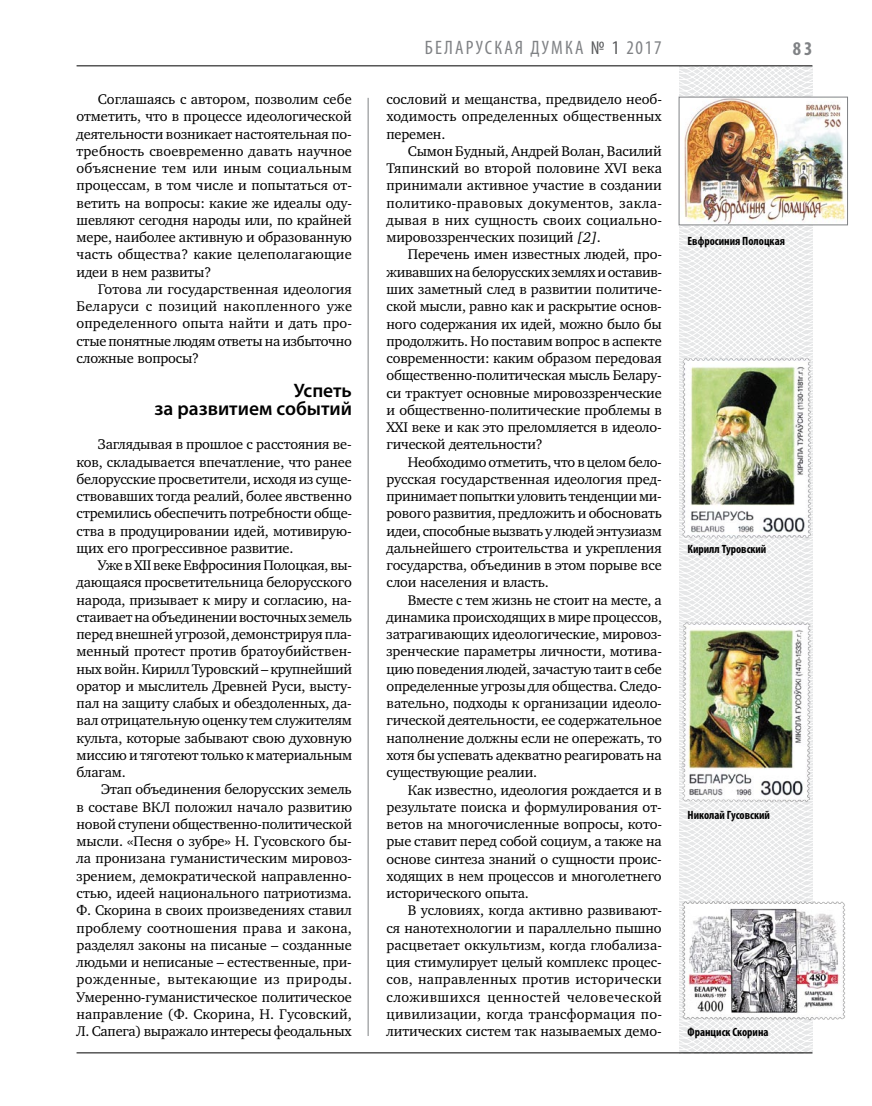
<style>
.page{position:relative;width:872px;height:1106px;background:#fff}
.page>*{position:absolute;margin:0;border:0;box-sizing:border-box;transform-origin:0 0}
.t1{font:600 19.5px/17.2px "Myriad Pro";color:#000;text-align:right}
.t2{font:condensed 19.5px "Myriad Pro";letter-spacing:.11em;color:#808285}
.t3{font:700 condensed 19.5px "Myriad Pro";color:#808285}
.t4{font:14.4px/17.2px "Charter C";letter-spacing:-.01em;color:#000;text-align:justify}
.t5{font:700 condensed 12px "Myriad Pro";color:#000}
.s1{color:#58595b}
.s2{font-style:italic}
</style>
<div class="page">
<hr style="left:368px;top:98px;width:1px;height:938px;background:#808285">
<svg style="left:621px;top:65px;width:227px;height:989px"></svg>
<hr style="left:77px;top:65px;width:735px;height:1px;background:#000">
<hr style="left:77px;top:1052px;width:735px;height:1px;background:#000">
<img style="left:679px;top:899px;width:168px;height:121px">
<img style="left:681px;top:99px;width:164px;height:124px">
<div style="left:679px;top:97px;width:168px;height:128px;border:1px solid #808285"></div>
<img style="left:679px;top:355px;width:133px;height:185px">
<img style="left:679px;top:619px;width:133px;height:185px">
<p class="t4" style="left:77px;top:91px;width:277px;text-indent:21px">Соглашаясь с автором, позволим себе отметить, что в процессе идеологической деятельности возникает настоятельная по&shy;требность своевременно давать научное объяснение тем или иным социальным процессам, в том числе и попытаться от&shy;ветить на вопросы: какие же идеалы оду&shy;шевляют сегодня народы или, по крайней мере, наиболее активную и образованную часть общества? какие целеполагающие идеи в нем развиты?</p>
<p class="t4" style="left:77px;top:280px;width:277px;text-indent:21px">Готова ли государственная идеология Беларуси с позиций накопленного уже определенного опыта найти и дать про&shy;стые понятные людям ответы на избыточно сложные вопросы?</p>
<h1 class="t1" style="left:154px;top:382px;width:199px">Успеть<br>за развитием событий</h1>
<p class="t4" style="left:77px;top:436px;width:277px;text-indent:21px">Заглядывая в прошлое с расстояния ве&shy;ков, складывается впечатление, что ранее белорусские просветители, исходя из суще&shy;ствовавших тогда реалий, более явственно стремились обеспечить потребности обще&shy;ства в продуцировании идей, мотивирую&shy;щих его прогрессивное развитие.</p>
<p class="t4" style="left:77px;top:556px;width:277px;text-indent:21px">Уже в XII веке Евфросиния Полоцкая, вы&shy;дающаяся просветительница белорусского народа, призывает к миру и согласию, на&shy;стаивает на объединении восточных земель перед внешней угрозой, демонстрируя пла&shy;менный протест против братоубийствен&shy;ных войн. Кирилл Туровский – крупнейший оратор и мыслитель Древней Руси, высту&shy;пал на защиту слабых и обездоленных, да&shy;вал отрицательную оценку тем служителям культа, которые забывают свою духовную миссию и тяготеют только к материальным благам.</p>
<p class="t4" style="left:77px;top:781px;width:277px;text-indent:25px">Этап объединения белорусских земель в составе ВКЛ положил начало развитию новой ступени общественно-политической мысли. «Песня о зубре» Н. Гусовского бы&shy;ла пронизана гуманистическим мировоз&shy;зрением, демократической направленно&shy;стью, идеей национального патриотизма.<br>Ф. Скорина в своих произведениях ставил проблему соотношения права и закона, разделял законы на писаные – созданные людьми и неписаные – естественные, при&shy;рожденные, вытекающие из природы.<br>Умеренно-гуманистическое политическое направление (Ф. Скорина, Н. Гусовский, Л. Сапега) выражало интересы феодальных</p>
<h1 class="t2" style="left:425px;top:36px;width:238px">БЕЛАРУСКАЯ ДУМКА <span class="s1">№ 1</span> 2017</h1>
<h1 class="t3" style="left:793px;top:37px;width:21px">83</h1>
<p class="t4" style="left:386px;top:91px;width:277px">сословий и мещанства, предвидело необ&shy;ходимость определенных общественных перемен.</p>
<p class="t4" style="left:386px;top:143px;width:277px;text-indent:21px">Сымон Будный, Андрей Волан, Василий Тяпинский во второй половине XVI века принимали активное участие в создании политико-правовых документов, закла&shy;дывая в них сущность своих социально&shy;мировоззренческих позиций <span class="s2">[2]</span>.</p>
<p class="t4" style="left:386px;top:246px;width:277px;text-indent:21px">Перечень имен известных людей, про&shy;живавших на белорусских землях и оставив&shy;ших заметный след в развитии политиче&shy;ской мысли, равно как и раскрытие основ&shy;ного содержания их идей, можно было бы продолжить. Но поставим вопрос в аспекте современности: каким образом передовая общественно-политическая мысль Белару&shy;си трактует основные мировоззренческие и общественно-политические проблемы в ХХI веке и как это преломляется в идеоло&shy;гической деятельности?</p>
<p class="t4" style="left:386px;top:453px;width:277px;text-indent:21px">Необходимо отметить, что в целом бело&shy;русская государственная идеология пред&shy;принимает попытки уловить тенденции ми&shy;рового развития, предложить и обосновать идеи, способные вызвать у людей энтузиазм дальнейшего строительства и укрепления государства, объединив в этом порыве все слои населения и власть.</p>
<p class="t4" style="left:386px;top:591px;width:277px;text-indent:21px">Вместе с тем жизнь не стоит на месте, а динамика происходящих в мире процессов, затрагивающих идеологические, мировоз&shy;зренческие параметры личности, мотива&shy;цию поведения людей, зачастую таит в себе определенные угрозы для общества. Следо&shy;вательно, подходы к организации идеоло&shy;гической деятельности, ее содержательное наполнение должны если не опережать, то хотя бы успевать адекватно реагировать на существующие реалии.</p>
<p class="t4" style="left:386px;top:781px;width:277px;text-indent:21px">Как известно, идеология рождается и в результате поиска и формулирования от&shy;ветов на многочисленные вопросы, кото&shy;рые ставит перед собой социум, а также на основе синтеза знаний о сущности проис&shy;ходящих в нем процессов и многолетнего исторического опыта.</p>
<p class="t4" style="left:386px;top:902px;width:277px;text-indent:21px">В условиях, когда активно развивают&shy;ся нанотехнологии и параллельно пышно расцветает оккультизм, когда глобализа&shy;ция стимулирует целый комплекс процес&shy;сов, направленных против исторически сложившихся ценностей человеческой цивилизации, когда трансформация по&shy;литических систем так называемых демо-</p>
<p class="t5" style="left:687px;top:234px;width:99px">Евфросиния Полоцкая</p>
<p class="t5" style="left:687px;top:542px;width:80px">Кирилл Туровский</p>
<p class="t5" style="left:687px;top:807px;width:84px">Николай Гусовский</p>
<p class="t5" style="left:687px;top:1024px;width:82px">Франциск Скорина</p>
</div>
